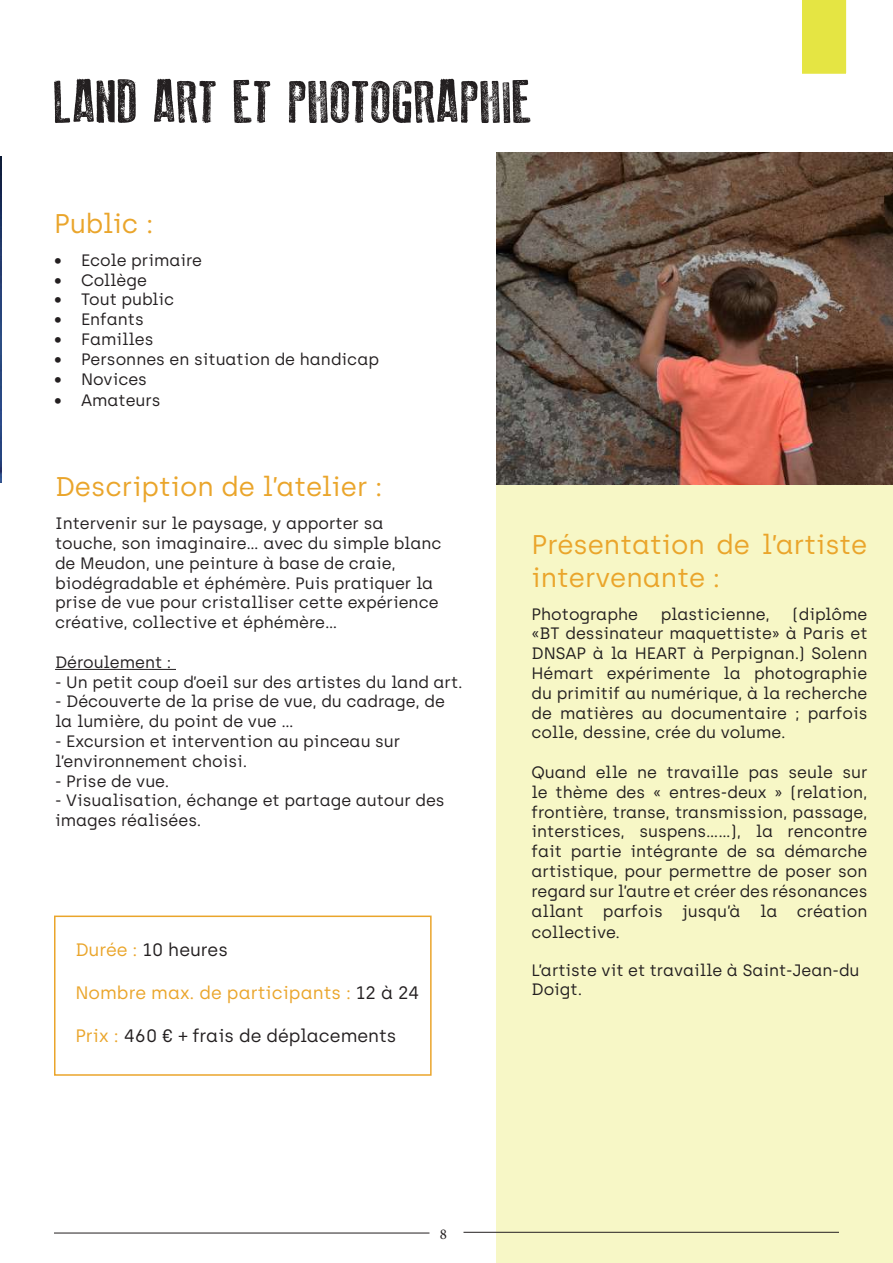
<style>
.page{position:relative;width:893px;height:1263px;background:#fff}
.page>*{position:absolute;margin:0;border:0;box-sizing:border-box;transform-origin:0 0}
.t1{font:60px "Old Press";color:#231f20}
.t2{font:27px/33px "Archia";color:#eaa52b}
.t3{font:18px "Archia";color:#231f20}
.t4{font:18px "Archia";color:#eaa52b}
.t5{font:16.5px/19.8px "Archia";color:#231f20}
.t6{font:15px "Minion Pro";color:#231f20}
.s1{color:#eaa52b}
.s2{color:#231f20}
</style>
<div class="page">
<img style="left:0;top:156px;width:2px;height:327px">
<div style="left:496px;top:200px;width:397px;height:1063px;background:#f7f7c6"></div>
<hr style="left:55px;top:669px;width:121px;height:1px;background:#231f20">
<div style="left:802px;top:0;width:45px;height:74px;background:#e5e543"></div>
<img style="left:496px;top:153px;width:397px;height:332px">
<hr style="left:54px;top:1233px;width:375px;height:1px;background:#231f20">
<hr style="left:463px;top:1232px;width:376px;height:1px;background:#231f20">
<div style="left:54px;top:915px;width:378px;height:161px;border:2px solid #eaa52b"></div>
<h1 class="t1" style="left:54px;top:68px;width:480px">LAND ART ET PHOTOGRAPHIE</h1>
<h2 class="t2" style="left:54px;top:207px;width:101px">Public :</h2>
<p class="t5" style="left:54px;top:250px;width:150px">• Ecole primaire</p>
<p class="t5" style="left:54px;top:270px;width:94px">• Collège</p>
<p class="t5" style="left:54px;top:290px;width:122px">• Tout public</p>
<p class="t5" style="left:54px;top:309px;width:91px">• Enfants</p>
<p class="t5" style="left:54px;top:329px;width:101px">• Familles</p>
<p class="t5" style="left:54px;top:349px;width:327px">• Personnes en situation de handicap</p>
<p class="t5" style="left:54px;top:369px;width:95px">• Novices</p>
<p class="t5" style="left:54px;top:390px;width:108px">• Amateurs</p>
<h2 class="t2" style="left:55px;top:470px;width:329px">Description de l’atelier :</h2>
<p class="t5" style="left:55px;top:513px;width:388px">Intervenir sur le paysage, y apporter sa touche, son imaginaire... avec du simple blanc de Meudon, une peinture à base de craie, biodégradable et éphémère. Puis pratiquer la prise de vue pour cristalliser cette expérience créative, collective et éphémère...</p>
<p class="t5" style="left:55px;top:652px;width:118px">Déroulement :</p>
<p class="t5" style="left:55px;top:672px;width:409px">- Un petit coup d’oeil sur des artistes du land art.</p>
<p class="t5" style="left:55px;top:692px;width:391px">- Découverte de la prise de vue, du cadrage, de la lumière, du point de vue ...</p>
<p class="t5" style="left:55px;top:731px;width:347px">- Excursion et intervention au pinceau sur l’environnement choisi.</p>
<p class="t5" style="left:55px;top:771px;width:116px">- Prise de vue.</p>
<p class="t5" style="left:55px;top:791px;width:391px">- Visualisation, échange et partage autour des images réalisées.</p>
<p class="t3" style="left:75px;top:939px;width:154px"><span class="s1">Durée :</span> 10 heures</p>
<p class="t4" style="left:75px;top:982px;width:345px">Nombre max. de participants : <span class="s2">12 à 24</span></p>
<p class="t3" style="left:75px;top:1025px;width:323px"><span class="s1">Prix :</span> 460 € + frais de déplacements</p>
<h2 class="t2" style="left:531px;top:527px;width:337px">Présentation de l’artiste intervenante :</h2>
<p class="t5" style="left:531px;top:604px;width:108px">Photographe</p>
<p class="t5" style="left:661px;top:604px;width:110px">plasticienne,</p>
<p class="t5" style="left:531px;top:604px;width:337px;text-align:justify;text-indent:261px">(diplôme «BT dessinateur maquettiste» à Paris et DNSAP à la HEART à Perpignan.) Solenn Hémart expérimente la photographie du primitif au numérique, à la recherche de matières au documentaire ; parfois colle, dessine, crée du volume.</p>
<p class="t5" style="left:531px;top:762px;width:337px;text-align:justify">Quand elle ne travaille pas seule sur le thème des « entres-deux » (relation, frontière, transe, transmission, passage, interstices, suspens…… ), la rencontre fait partie intégrante de sa démarche artistique, pour permettre de poser son regard sur l’autre et créer des résonances allant parfois jusqu’à la création</p>
<p class="t5" style="left:531px;top:922px;width:90px">collective.</p>
<p class="t5" style="left:531px;top:960px;width:329px">L’artiste vit et travaille à Saint-Jean-du<br>Doigt.</p>
<p class="t6" style="left:440px;top:1224px;width:9px">8</p>
</div>
